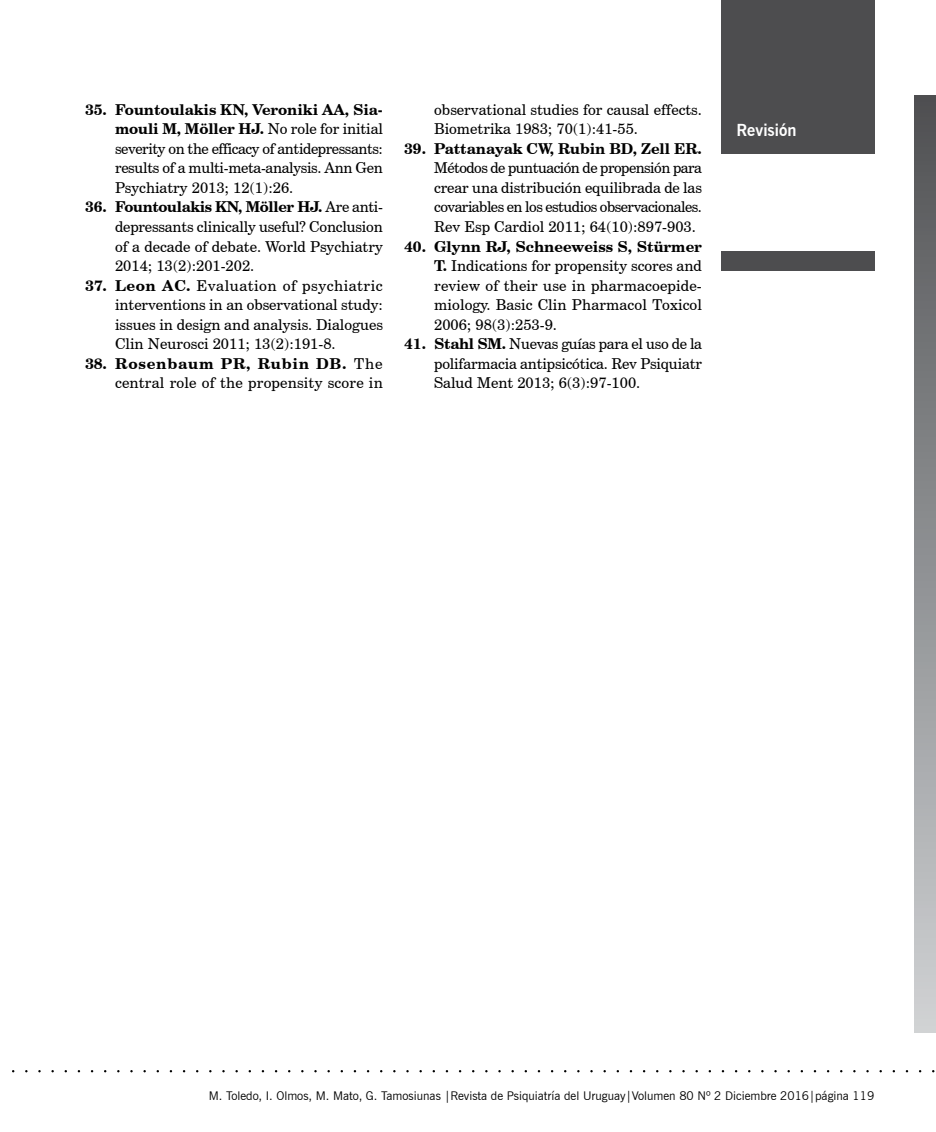
<style>
.page{position:relative;width:936px;height:1132px;background:#fff}
.page>*{position:absolute;margin:0;border:0;box-sizing:border-box;transform-origin:0 0}
.t1{font:700 16.5px "News Gothic BT";color:#fff}
.t2{font:15px/19.5px "Century Schoolbook BT";color:#000;text-align:justify}
.t3{font:700 15px "Century Schoolbook BT";color:#000}
.t4{font:12px "News Gothic BT";color:#000}
.s1{font-weight:700}
</style>
<div class="page">
<div style="left:721px;top:251px;width:153px;height:20px;background:#4d4d4f"></div>
<div style="left:914px;top:95px;width:21px;height:936px;background:linear-gradient(to bottom,#4f5053,#cfd2d4)"></div>
<div style="left:721px;top:0;width:153px;height:154px;background:#4d4d4f"></div>
<p class="t2" style="left:115px;top:100px;width:269px;text-indent:-30px"><span class="s1">35. Fountoulakis KN, Veroniki AA, Sia&shy;mouli M, Möller HJ.</span> No role for initial severity on the efficacy of antidepressants: results of a multi-meta-analysis. Ann Gen Psychiatry 2013; 12(1):26.</p>
<p class="t2" style="left:115px;top:197px;width:269px;text-indent:-30px"><span class="s1">36. Fountoulakis KN, Möller HJ.</span> Are anti&shy;depressants clinically useful? Conclusion of a decade of debate. World Psychiatry 2014; 13(2):201-202.</p>
<p class="t2" style="left:115px;top:275px;width:269px;text-indent:-30px"><span class="s1">37. Leon AC.</span> Evaluation of psychiatric interventions in an observational study: issues in design and analysis. Dialogues Clin Neurosci 2011; 13(2):191-8.</p>
<p class="t2" style="left:85px;top:353px;width:299px;text-align:right"><span class="s1">38. Rosenbaum PR, Rubin DB.</span> The central role of the propensity score in</p>
<p class="t2" style="left:434px;top:100px;width:269px">observational studies for causal effects.<br>Biometrika 1983; 70(1):41-55.</p>
<p class="t3" style="left:404px;top:139px;width:299px">39. Pattanayak CW, Rubin BD, Zell ER.</p>
<p class="t2" style="left:434px;top:158px;width:269px">Métodos de puntuación de propensión para crear una distribución equilibrada de las covariables en los estudios observacionales.<br>Rev Esp Cardiol 2011; 64(10):897-903.</p>
<p class="t2" style="left:434px;top:236px;width:269px;text-indent:-30px"><span class="s1">40. Glynn RJ, Schneeweiss S, Stürmer T.</span> Indications for propensity scores and review of their use in pharmacoepide&shy;miology. Basic Clin Pharmacol Toxicol 2006; 98(3):253-9.</p>
<p class="t2" style="left:434px;top:334px;width:269px;text-indent:-30px"><span class="s1">41. Stahl SM.</span> Nuevas guías para el uso de la polifarmacia antipsicótica. Rev Psiquiatr Salud Ment 2013; 6(3):97-100.</p>
<p class="t1" style="left:736px;top:120px;width:61px">Revisión</p>
<p class="t4" style="left:209px;top:1087px;width:667px">M. Toledo, I. Olmos, M. Mato, G. Tamosiunas |Revista de Psiquiatría del Uruguay|Volumen 80 Nº 2 Diciembre 2016|página 119</p>
</div>
